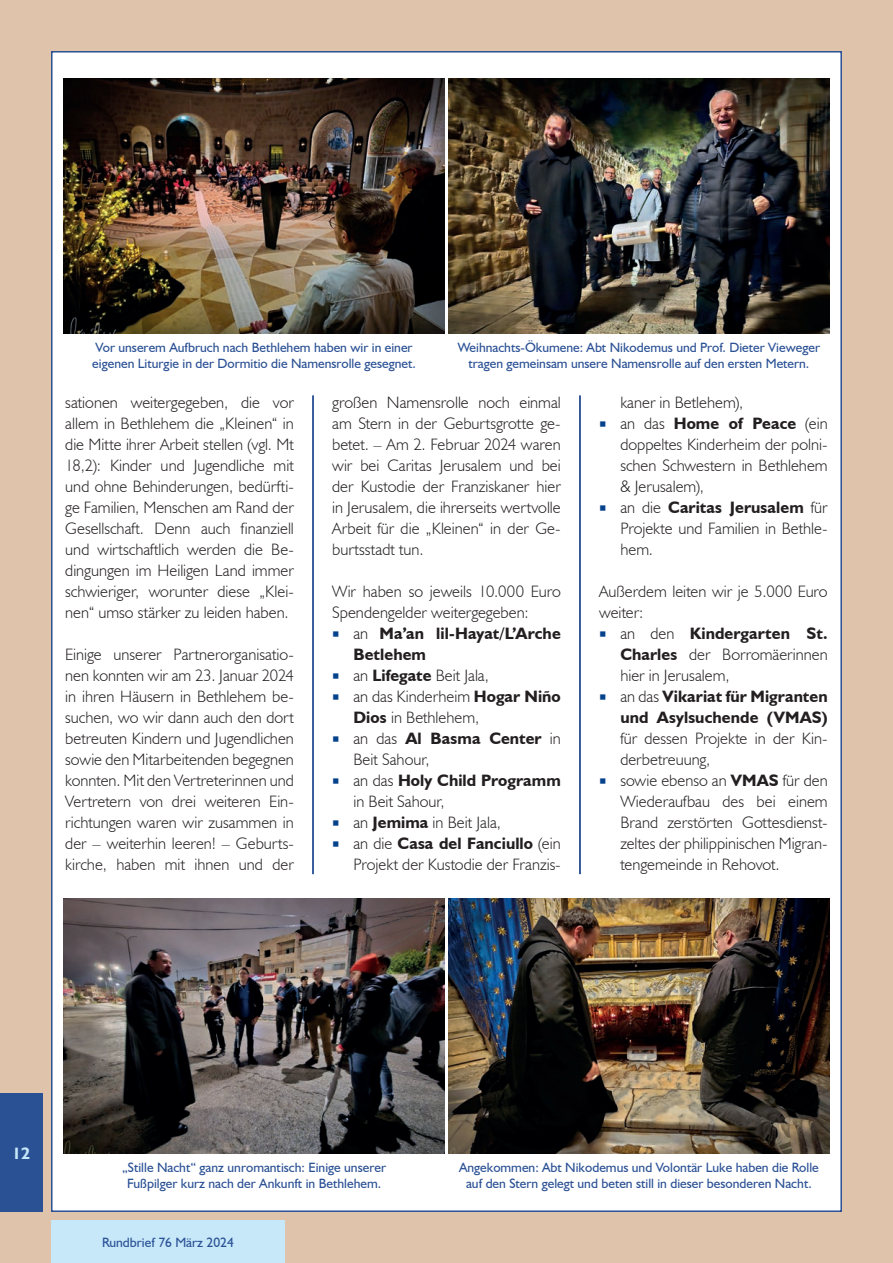
<style>
.page{position:relative;width:893px;height:1263px;background:#dfc3aa}
.page>*{position:absolute;margin:0;border:0;box-sizing:border-box;transform-origin:0 0}
.t1{font:300 16.5px/21px "Humanist 521 BT";color:#231f20}
.t2{font:700 16.5px/21px "Humanist 521 BT";letter-spacing:.005em;color:#231f20}
.t3{font:700 16.5px "Humanist 521 BT";color:#c6e8f9}
.t4{font:13.5px/16.2px "Humanist 521 BT";color:#2b5195;text-align:center}
.s1{font-weight:700}
.s2{font-weight:300}
</style>
<div class="page">
<div style="left:52px;top:52px;width:789px;height:1159px;background:#fff"></div>
<hr style="left:312px;top:395px;width:2px;height:479px;background:#2b5195">
<hr style="left:579px;top:395px;width:2px;height:479px;background:#2b5195">
<img style="left:64px;top:79px;width:380px;height:255px">
<img style="left:449px;top:79px;width:380px;height:255px">
<img style="left:64px;top:898px;width:380px;height:255px">
<img style="left:449px;top:898px;width:380px;height:255px">
<div style="left:51px;top:1220px;width:234px;height:43px;background:#c6e8f9"></div>
<div style="left:0;top:1093px;width:43px;height:119px;background:#2b5195"></div>
<p class="t4" style="left:92px;top:339px;width:325px;text-align:left">Vor unserem Aufbruch nach Bethlehem haben wir in einer eigenen Liturgie in der Dormitio die Namensrolle gesegnet.</p>
<p class="t4" style="left:458px;top:339px;width:364px">Weihnachts-Ökumene: Abt Nikodemus und Prof. Dieter Vieweger tragen gemeinsam unsere Namensrolle auf den ersten Metern.</p>
<p class="t1" style="left:65px;top:392px;width:230px;text-align:justify">sationen weitergegeben, die vor allem in Bethlehem die „Kleinen“ in die Mitte ihrer Arbeit stellen (vgl. Mt 18,2): Kinder und Jugendliche mit und ohne Behinderungen, bedürfti&shy;ge Familien, Menschen am Rand der Gesellschaft. Denn auch finanziell und wirtschaftlich werden die Be&shy;dingungen im Heiligen Land immer schwieriger, worunter diese „Klei&shy;nen“ umso stärker zu leiden haben.</p>
<p class="t1" style="left:65px;top:644px;width:230px;text-align:justify">Einige unserer Partnerorganisatio&shy;nen konnten wir am 23. Januar 2024 in ihren Häusern in Bethlehem be&shy;suchen, wo wir dann auch den dort betreuten Kindern und Jugendlichen sowie den Mitarbeitenden begegnen konnten. Mit den Vertreterinnen und Vertretern von drei weiteren Ein&shy;richtungen waren wir zusammen in der – weiterhin leeren! – Geburts&shy;kirche, haben mit ihnen und der</p>
<p class="t1" style="left:332px;top:392px;width:230px;text-align:justify">großen Namensrolle noch einmal am Stern in der Geburtsgrotte ge&shy;betet. – Am 2. Februar 2024 waren wir bei Caritas Jerusalem und bei der Kustodie der Franziskaner hier in Jerusalem, die ihrerseits wertvolle Arbeit für die „Kleinen“ in der Ge&shy;burtsstadt tun.</p>
<p class="t1" style="left:332px;top:581px;width:230px">Wir haben so jeweils 10.000 Euro<br>Spendengelder weitergegeben:</p>
<p class="t1" style="left:353px;top:623px;width:209px">an <span class="s1">Ma’an lil-Hayat/L’Arche<br>Betlehem<br></span>an <span class="s1">Lifegate</span> Beit Jala,<br>an das Kinderheim <span class="s1">Hogar Niño<br>Dios</span> in Bethlehem,<br>an das <span class="s1">Al Basma Center</span> in<br>Beit Sahour,<br>an das <span class="s1">Holy Child Programm </span>in Beit Sahour,<br>an <span class="s1">Jemima</span> in Beit Jala,<br>an die <span class="s1">Casa del Fanciullo</span> (ein<br>Projekt der Kustodie der Franzis-</p>
<p class="t1" style="left:620px;top:392px;width:209px">kaner in Betlehem),<br>an das <span class="s1">Home of Peace</span> (ein doppeltes Kinderheim der polni&shy;schen Schwestern in Bethlehem &amp; Jerusalem),<br>an die <span class="s1">Caritas Jerusalem</span> für<br>Projekte und Familien in Bethle&shy;hem.</p>
<p class="t1" style="left:599px;top:581px;width:230px">Außerdem leiten wir je 5.000 Euro weiter:</p>
<p class="t2" style="left:620px;top:623px;width:209px"><span class="s2">an den</span> Kindergarten St.<br>Charles <span class="s2">der Borromäerinnen hier in Jerusalem,<br>an das</span> Vikariat für Migranten und Asylsuchende (VMAS)</p>
<p class="t1" style="left:620px;top:728px;width:209px">für dessen Projekte in der Kin&shy;derbetreuung,<br>sowie ebenso an <span class="s1">VMAS</span> für den<br>Wiederaufbau des bei einem<br>Brand zerstörten Gottesdienst&shy;zeltes der philippinischen Migran&shy;tengemeinde in Rehovot.</p>
<p class="t3" style="left:12px;top:1143px;width:19px">12</p>
<p class="t4" style="left:122px;top:1159px;width:265px">„Stille Nacht“ ganz unromantisch: Einige unserer<br>Fußpilger kurz nach der Ankunft in Bethlehem.</p>
<p class="t4" style="left:459px;top:1159px;width:361px">Angekommen: Abt Nikodemus und Volontär Luke haben die Rolle auf den Stern gelegt und beten still in dieser besonderen Nacht.</p>
<p class="t4" style="left:102px;top:1234px;width:133px">Rundbrief 76 März 2024</p>
</div>
